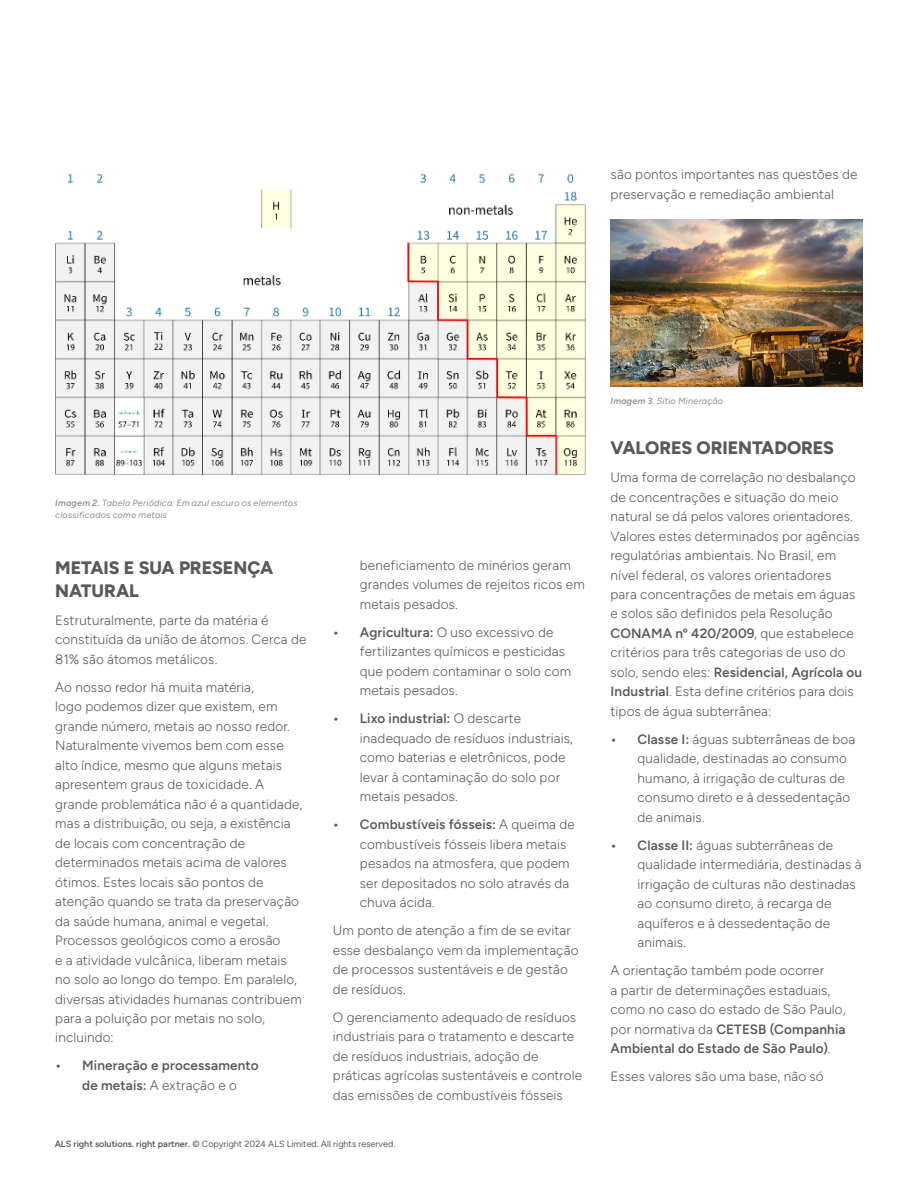
<style>
.page{position:relative;width:918px;height:1188px;background:#fff}
.page>*{position:absolute;margin:0;border:0;box-sizing:border-box;transform-origin:0 0}
.t1{font:800 18px/22.5px "Figtree";letter-spacing:-.005em;color:#58595b}
.t2{font:300 13.5px/19.5px "Figtree";letter-spacing:.01em;color:#58595b}
.t3{font:600 13.5px/19.5px "Figtree";letter-spacing:.015em;color:#58595b;text-align:center}
.t4{font:italic 9px/12px "Figtree";letter-spacing:.02em;color:#8d8d8d}
.t5{font:9px "Figtree";color:#58595b}
.s1{font-weight:600}
.s2{font-weight:300}
.s3{font-weight:500}
</style>
<div class="page">
<img style="left:611px;top:220px;width:252px;height:166px">
<img style="left:55px;top:173px;width:530px;height:302px">
<p class="t2" style="left:611px;top:165px;width:248px">são pontos importantes nas questões de preservação e remediação ambiental</p>
<p class="t4" style="left:55px;top:497px;width:244px"><span class="s1">Imagem 2.</span> Tabela Periódica: Em azul escuro os elementos classificados como metais</p>
<h1 class="t1" style="left:55px;top:556px;width:220px">METAIS E SUA PRESENÇA<br>NATURAL</h1>
<p class="t2" style="left:55px;top:610px;width:253px">Estruturalmente, parte da matéria é constituída da união de átomos. Cerca de<br>81% são átomos metálicos.</p>
<p class="t2" style="left:55px;top:677px;width:249px">Ao nosso redor há muita matéria,<br>logo podemos dizer que existem, em grande número, metais ao nosso redor.<br>Naturalmente vivemos bem com esse alto índice, mesmo que alguns metais apresentem graus de toxicidade. A grande problemática não é a quantidade, mas a distribuição, ou seja, a existência de locais com concentração de determinados metais acima de valores ótimos. Estes locais são pontos de atenção quando se trata da preservação da saúde humana, animal e vegetal.<br>Processos geológicos como a erosão<br>e a atividade vulcânica, liberam metais no solo ao longo do tempo. Em paralelo, diversas atividades humanas contribuem para a poluição por metais no solo, incluindo:</p>
<p class="t3" style="left:55px;top:1056px;width:205px">• Mineração e processamento de metais: <span class="s2">A extração e o</span></p>
<p class="t2" style="left:360px;top:555px;width:226px">beneficiamento de minérios geram grandes volumes de rejeitos ricos em metais pesados.</p>
<p class="t2" style="left:360px;top:622px;width:213px;text-indent:-27px"><span class="s1">• Agricultura:</span> O uso excessivo de fertilizantes químicos e pesticidas que podem contaminar o solo com metais pesados.</p>
<p class="t2" style="left:360px;top:709px;width:215px;text-indent:-27px"><span class="s1">• Lixo industrial:</span> O descarte inadequado de resíduos industriais, como baterias e eletrônicos, pode levar à contaminação do solo por metais pesados.</p>
<p class="t2" style="left:360px;top:815px;width:216px;text-indent:-27px"><span class="s1">• Combustíveis fósseis:</span> A queima de combustíveis fósseis libera metais pesados na atmosfera, que podem ser depositados no solo através da chuva ácida.</p>
<p class="t2" style="left:333px;top:921px;width:247px">Um ponto de atenção a fim de se evitar esse desbalanço vem da implementação de processos sustentáveis e de gestão de resíduos.</p>
<p class="t2" style="left:333px;top:1007px;width:251px">O gerenciamento adequado de resíduos industriais para o tratamento e descarte de resíduos industriais, adoção de práticas agrícolas sustentáveis e controle das emissões de combustíveis fósseis</p>
<p class="t5" style="left:55px;top:1139px;width:342px"><span class="s1">ALS right solutions. right partner.</span> <span class="s3">©</span> Copyright 2024 ALS Limited. All rights reserved.</p>
<p class="t4" style="left:611px;top:395px;width:114px"><span class="s1">Imagem 3</span>. Sítio Mineração</p>
<h1 class="t1" style="left:611px;top:436px;width:225px">VALORES ORIENTADORES</h1>
<p class="t2" style="left:611px;top:468px;width:253px">Uma forma de correlação no desbalanço de concentrações e situação do meio natural se dá pelos valores orientadores.<br>Valores estes determinados por agências regulatórias ambientais. No Brasil, em nível federal, os valores orientadores<br>para concentrações de metais em águas e solos são definidos pela Resolução <span class="s1">CONAMA nº 420/2009</span>, que estabelece critérios para três categorias de uso do solo, sendo eles: <span class="s1">Residencial, Agrícola ou Industrial</span>. Esta define critérios para dois tipos de água subterrânea:</p>
<p class="t2" style="left:638px;top:730px;width:219px;text-indent:-27px"><span class="s1">• Classe I:</span> águas subterrâneas de boa qualidade, destinadas ao consumo humano, à irrigação de culturas de consumo direto e à dessedentação de animais.</p>
<p class="t2" style="left:638px;top:836px;width:225px;text-indent:-27px"><span class="s1">• Classe II:</span> águas subterrâneas de qualidade intermediária, destinadas à irrigação de culturas não destinadas ao consumo direto, à recarga de aquíferos e à dessedentação de animais.</p>
<p class="t2" style="left:611px;top:961px;width:237px">A orientação também pode ocorrer<br>a partir de determinações estaduais, como no caso do estado de São Paulo, por normativa da <span class="s1">CETESB (Companhia Ambiental do Estado de São Paulo)</span>.</p>
<p class="t2" style="left:611px;top:1067px;width:215px">Esses valores são uma base, não só</p>
</div>
